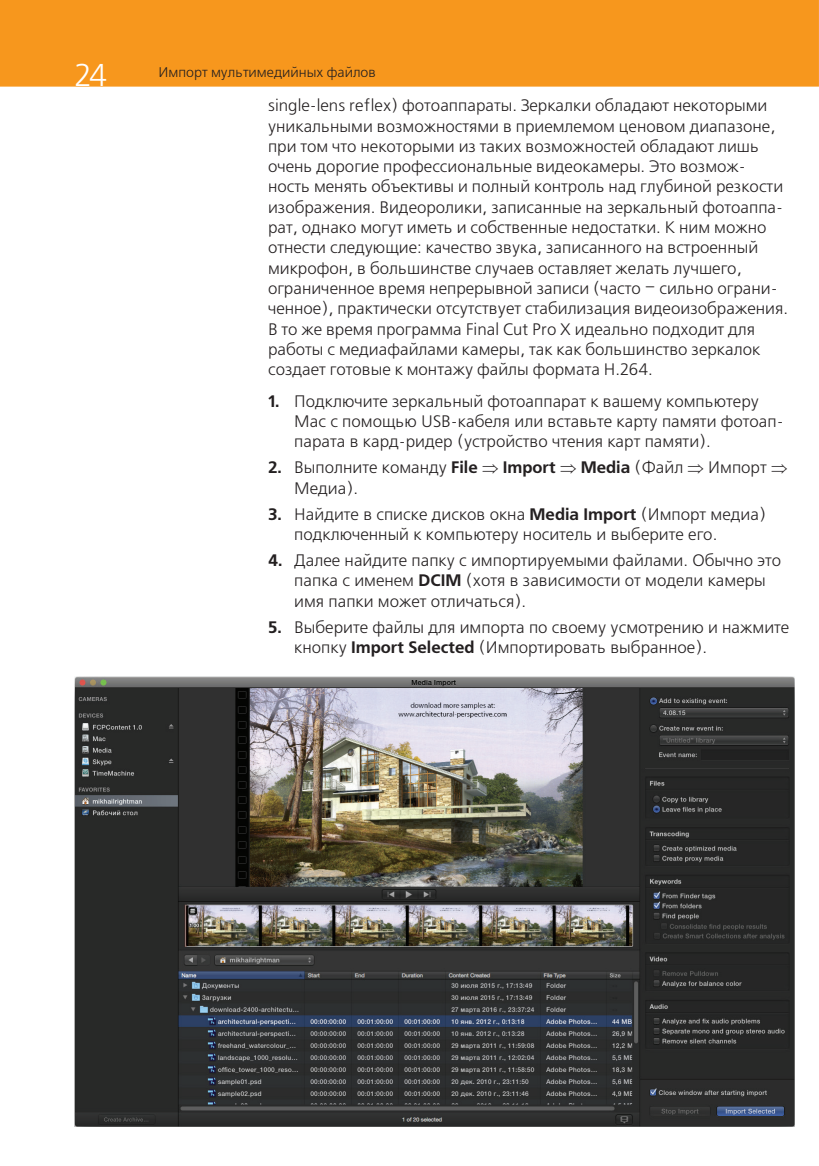
<style>
.page{position:relative;width:819px;height:1166px;background:#fff}
.page>*{position:absolute;margin:0;border:0;box-sizing:border-box;transform-origin:0 0}
.t1{font:31.5px "Free Set C";color:#fff}
.t2{font:16.62px/20.3px "Free Set C";color:#231f20}
.t3{font:14px "Free Set C";color:#231f20}
.s1{font-weight:700}
</style>
<div class="page">
<div style="left:0;top:0;width:818px;height:87px;background:#f7971d"></div>
<img style="left:74px;top:677px;width:720px;height:449px">
<h1 class="t1" style="left:74px;top:59px;width:35px">24</h1>
<p class="t3" style="left:158px;top:65px;width:219px">Импорт мультимедийных файлов</p>
<p class="t2" style="left:268px;top:96px;width:521px">single-lens reflex) фотоаппараты. Зеркалки обладают некоторыми уникальными возможностями в приемлемом ценовом диапазоне, при том что некоторыми из таких возможностей обладают лишь очень дорогие профессиональные видеокамеры. Это возмож&shy;ность менять объективы и полный контроль над глубиной резкости изображения. Видеоролики, записанные на зеркальный фотоаппа&shy;рат, однако могут иметь и собственные недостатки. К ним можно отнести следующие: качество звука, записанного на встроенный микрофон, в большинстве случаев оставляет желать лучшего, ограниченное время непрерывной записи (часто – сильно ограни&shy;ченное), практически отсутствует стабилизация видеоизображения.<br>В то же время программа Final Cut Pro X идеально подходит для работы с медиафайлами камеры, так как большинство зеркалок создает готовые к монтажу файлы формата H.264.</p>
<p class="t2" style="left:294px;top:392px;width:491px;text-indent:-26px"><span class="s1">1.</span> Подключите зеркальный фотоаппарат к вашему компьютеру<br>Mac с помощью USB-кабеля или вставьте карту памяти фотоап&shy;парата в кард-ридер (устройство чтения карт памяти).</p>
<p class="t2" style="left:294px;top:458px;width:494px;text-indent:-26px"><span class="s1">2.</span> Выполните команду <span class="s1">File</span> ⇒ <span class="s1">Import</span> ⇒ <span class="s1">Media</span> (Файл ⇒ Импорт ⇒<br>Медиа).</p>
<p class="t2" style="left:294px;top:505px;width:473px;text-indent:-26px"><span class="s1">3.</span> Найдите в списке дисков окна <span class="s1">Media Import</span> (Импорт медиа) подключенный к компьютеру носитель и выберите его.</p>
<p class="t2" style="left:294px;top:551px;width:488px;text-indent:-26px"><span class="s1">4.</span> Далее найдите папку с импортируемыми файлами. Обычно это папка с именем <span class="s1">DCIM</span> (хотя в зависимости от модели камеры имя папки может отличаться).</p>
<p class="t2" style="left:294px;top:617px;width:496px;text-indent:-26px"><span class="s1">5.</span> Выберите файлы для импорта по своему усмотрению и нажмите кнопку <span class="s1">Import Selected</span> (Импортировать выбранное).</p>
</div>
